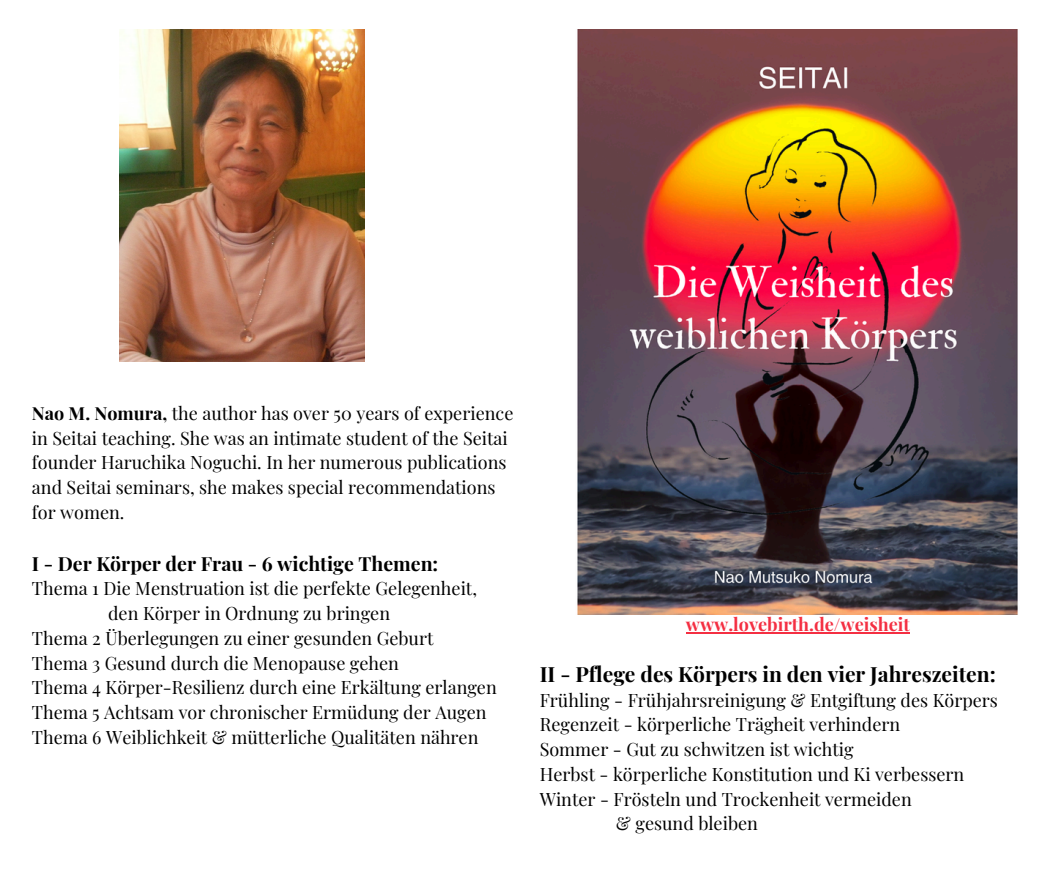
<style>
.page{position:relative;width:1058px;height:887px;background:#fff}
.page>*{position:absolute;margin:0;border:0;box-sizing:border-box;transform-origin:0 0}
.t1{font:700 21px "Playfair Display";color:#000}
.t2{font:700 19.5px "Playfair Display";color:#000}
.t3{font:18px "Playfair Display";color:#000}
.t4{font:700 18px "Playfair Display";color:#f42f42}
.s1{font-weight:700}
.s2{color:#fff}
</style>
<div class="page">
<img style="left:120px;top:29px;width:244px;height:332px">
<img style="left:577px;top:29px;width:441px;height:585px">
<hr style="left:686px;top:632px;width:223px;height:1px;background:#f42f42">
<p class="t3" style="left:32px;top:400px;width:483px"><span class="s1">Nao M. Nomura,</span> the author has over 50 years of experience</p>
<p class="t3" style="left:32px;top:425px;width:477px">in Seitai teaching. She was an intimate student of the Seitai</p>
<p class="t3" style="left:32px;top:450px;width:476px">founder Haruchika Noguchi. In her numerous publications</p>
<p class="t3" style="left:32px;top:474px;width:465px">and Seitai seminars, she makes special recommendations</p>
<p class="t3" style="left:32px;top:499px;width:94px">for women.</p>
<p class="t2" style="left:32px;top:549px;width:413px">I - Der Körper der Frau - 6 wichtige Themen:<span class="s2">.</span></p>
<p class="t3" style="left:32px;top:576px;width:446px">Thema 1 Die Menstruation ist die perfekte Gelegenheit,</p>
<p class="t3" style="left:108px;top:600px;width:283px">den Körper in Ordnung zu bringen</p>
<p class="t3" style="left:32px;top:625px;width:403px">Thema 2 Überlegungen zu einer gesunden Geburt</p>
<p class="t3" style="left:32px;top:650px;width:368px">Thema 3 Gesund durch die Menopause gehen</p>
<p class="t3" style="left:32px;top:675px;width:466px">Thema 4 Körper-Resilienz durch eine Erkältung erlangen</p>
<p class="t3" style="left:32px;top:699px;width:456px">Thema 5 Achtsam vor chronischer Ermüdung der Augen</p>
<p class="t3" style="left:32px;top:724px;width:448px">Thema 6 Weiblichkeit &amp; mütterliche Qualitäten nähren</p>
<p class="t4" style="left:686px;top:611px;width:225px">www.lovebirth.de/weisheit</p>
<p class="t1" style="left:539px;top:659px;width:457px">II - Pflege des Körpers in den vier Jahreszeiten:</p>
<p class="t3" style="left:539px;top:687px;width:460px">Frühling - Frühjahrsreinigung &amp; Entgiftung des Körpers</p>
<h1 class="t3" style="left:539px;top:711px;width:362px">Regenzeit - körperliche Trägheit verhindern</h1>
<p class="t3" style="left:539px;top:736px;width:315px">Sommer - Gut zu schwitzen ist wichtig</p>
<p class="t3" style="left:539px;top:761px;width:426px">Herbst - körperliche Konstitution und Ki verbessern</p>
<p class="t3" style="left:539px;top:786px;width:373px">Winter - Frösteln und Trockenheit vermeiden</p>
<p class="t3" style="left:616px;top:810px;width:144px">&amp; gesund bleiben</p>
</div>
